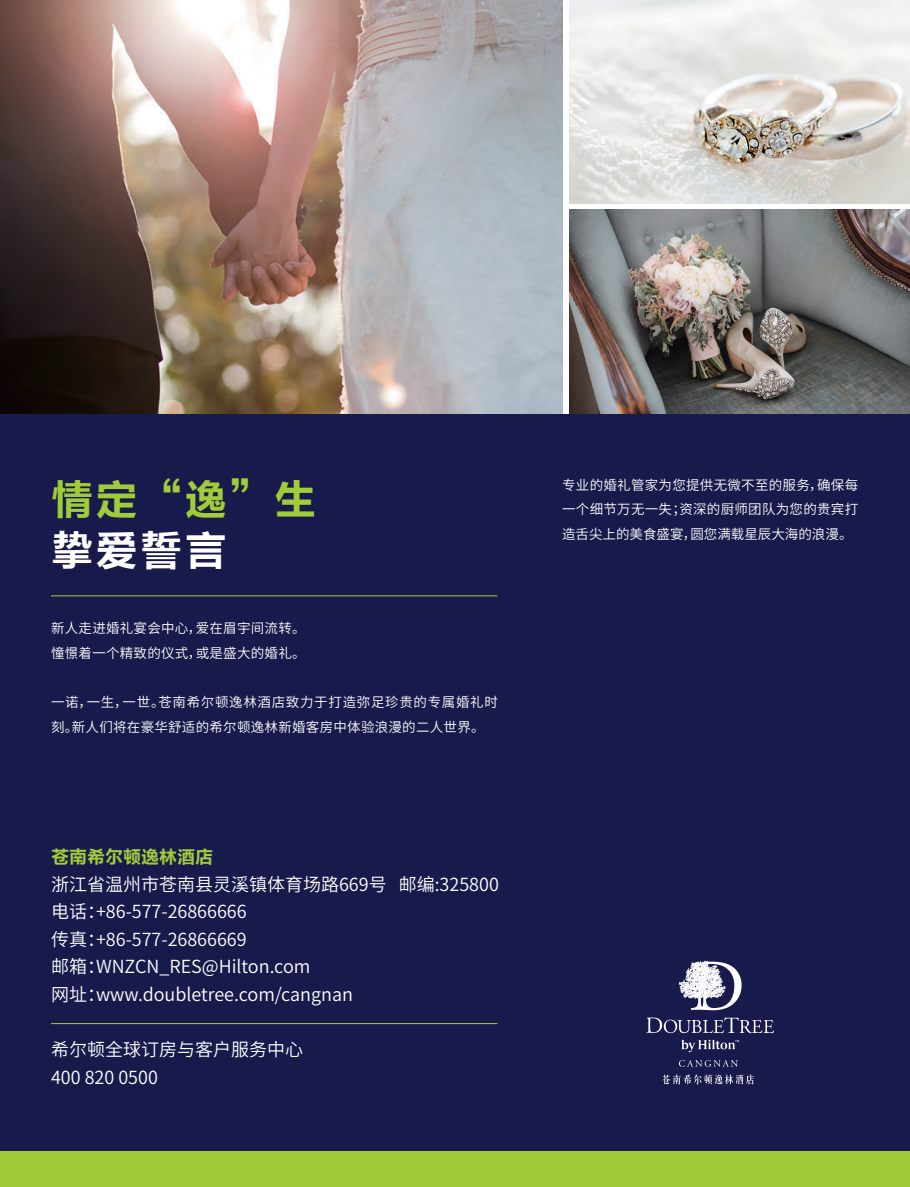
<style>
.page{position:relative;width:910px;height:1187px;background:#fff}
.page>*{position:absolute;margin:0;border:0;box-sizing:border-box;transform-origin:0 0}
.t1{font:42.15px "FZLTCHJW GB1 0";color:#a1cc3a}
.t2{font:42.15px "FZLTCHJW GB1 0";color:#fff}
.t3{font:18px/27.6px "Source Han Sans CN";color:#fff}
.t4{font:18px "FZLTCHJW GB1 0";color:#a1cc3a}
.t5{font:13.5px/24.6px "Source Han Sans CN";letter-spacing:.02em;color:#fff}
</style>
<div class="page">
<div style="left:0;top:0;width:910px;height:1186px;background:#181a4b"></div>
<hr style="left:51px;top:595px;width:446px;height:1px;background:#a1cc3a">
<img style="left:569px;top:0;width:341px;height:203px">
<img style="left:0;top:0;width:562px;height:413px">
<img style="left:569px;top:210px;width:341px;height:203px">
<div style="left:0;top:1151px;width:910px;height:35px;background:#a1cc3a"></div>
<svg style="left:646px;top:1017px;width:128px;height:16px"></svg>
<svg style="left:681px;top:1039px;width:58px;height:13px"></svg>
<svg style="left:679px;top:1060px;width:59px;height:6px"></svg>
<svg style="left:662px;top:1074px;width:92px;height:10px"></svg>
<svg style="left:679px;top:960px;width:63px;height:50px"></svg>
<hr style="left:51px;top:1023px;width:446px;height:1px;background:#a1cc3a">
<h1 class="t1" style="left:51px;top:476px;width:267px">情定“逸”生</h1>
<h1 class="t2" style="left:51px;top:527px;width:177px">挚爱誓言</h1>
<p class="t5" style="left:51px;top:616px;width:256px">新人走进婚礼宴会中心，爱在眉宇间流转。憧憬着一个精致的仪式，或是盛大的婚礼。</p>
<p class="t5" style="left:51px;top:690px;width:448px">一诺，一生，一世。苍南希尔顿逸林酒店致力于打造弥足珍贵的专属婚礼时刻。新人们将在豪华舒适的希尔顿逸林新婚客房中体验浪漫的二人世界。</p>
<h2 class="t4" style="left:51px;top:846px;width:163px">苍南希尔顿逸林酒店</h2>
<h2 class="t3" style="left:51px;top:870px;width:449px">浙江省温州市苍南县灵溪镇体育场路669号 邮编:325800电话：+86-577-26866666<br>传真：+86-577-26866669<br>邮箱：WNZCN_RES@Hilton.com<br>网址：www.doubletree.com/cangnan</h2>
<h2 class="t3" style="left:51px;top:1036px;width:253px">希尔顿全球订房与客户服务中心<br>400 820 0500</h2>
<p class="t5" style="left:562px;top:473px;width:298px;text-align:justify">专业的婚礼管家为您提供无微不至的服务，确保每一个细节万无一失；资深的厨师团队为您的贵宾打造舌尖上的美食盛宴，圆您满载星辰大海的浪漫。</p>
</div>
